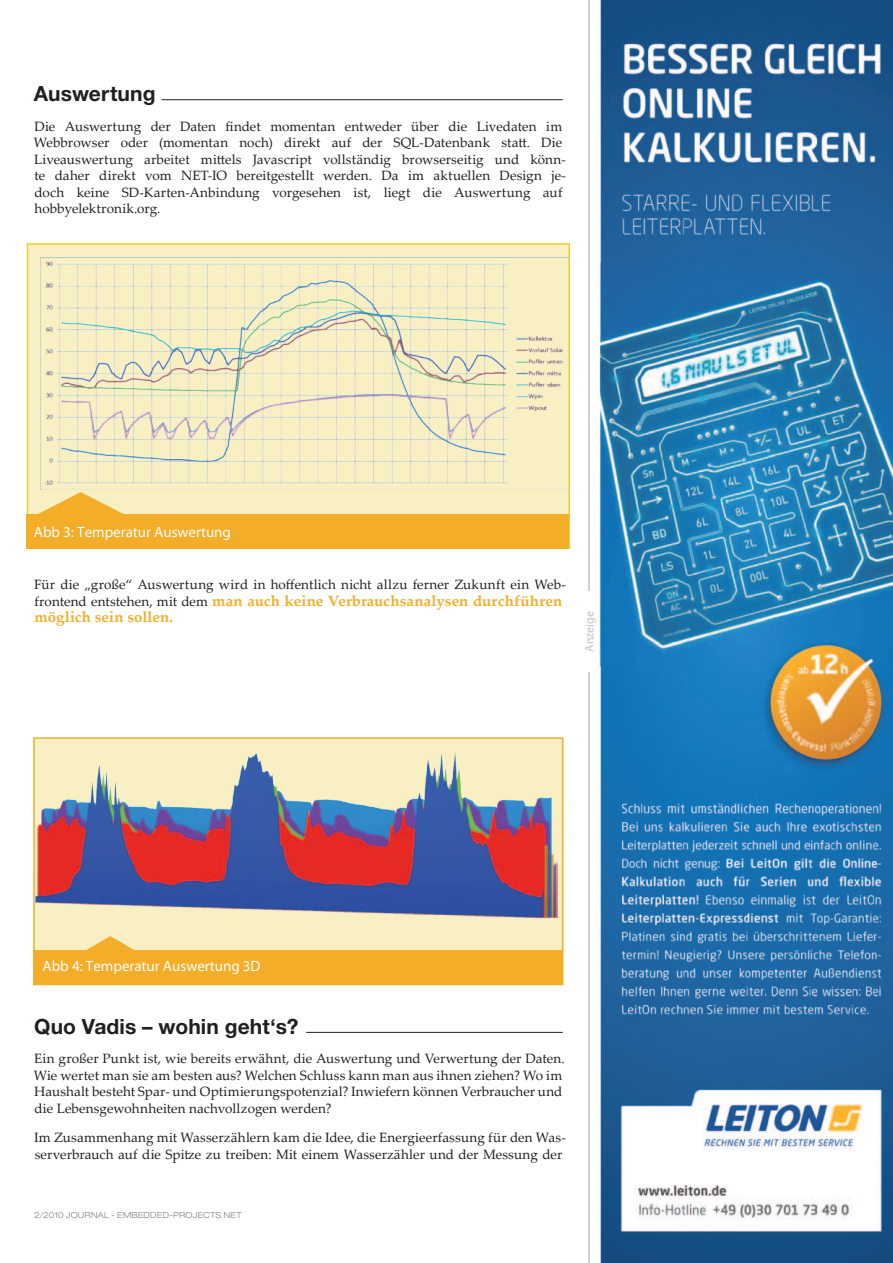
<style>
.page{position:relative;width:893px;height:1263px;background:#fff}
.page>*{position:absolute;margin:0;border:0;box-sizing:border-box;transform-origin:0 0}
.t1{font:700 21px "Helvetica Neue";letter-spacing:.005em;color:#231f20}
.t2{font:700 15px/16.5px "Palatino Linotype";letter-spacing:.01em;color:#f3ad28}
.t3{font:15px "Myriad Pro";color:#fff}
.t4{font:13.5px/16.5px "Palatino Linotype";letter-spacing:.005em;color:#231f20}
.t5{font:12px "Myriad Pro";color:#c1c2c4}
.t6{font:300 expanded 8.25px "Helvetica Neue";letter-spacing:.025em;color:#808285}
.s1{font-weight:400;font-size:13.5px;color:#231f20}
</style>
<div class="page">
<div style="left:33px;top:737px;width:530px;height:248px;background:#f8efc2;border:2px solid #f3ad28"></div>
<hr style="left:162px;top:99px;width:401px;height:1px;background:#231f20">
<hr style="left:306px;top:1032px;width:257px;height:1px;background:#231f20">
<div style="left:27px;top:243px;width:543px;height:306px;background:#f8efc2;border:2px solid #edd02e"></div>
<img style="left:41px;top:258px;width:528px;height:232px">
<div style="left:27px;top:515px;width:542px;height:34px;background:#f3ad28"></div>
<svg style="left:34px;top:492px;width:93px;height:23px"></svg>
<div style="left:33px;top:950px;width:530px;height:34px;background:#f3ad28"></div>
<svg style="left:86px;top:936px;width:48px;height:14px"></svg>
<img style="left:34px;top:744px;width:529px;height:178px">
<img style="left:600px;top:0;width:293px;height:1263px">
<hr style="left:588px;top:672px;width:2px;height:591px;background:#c1c2c4">
<hr style="left:588px;top:0;width:2px;height:591px;background:#c1c2c4">
<h1 class="t1" style="left:34px;top:81px;width:123px">Auswertung</h1>
<p class="t4" style="left:34px;top:117px;width:534px">Die Auswertung der Daten findet momentan entweder über die Livedaten im Webbrowser oder (momentan noch) direkt auf der SQL-Datenbank statt. Die Liveauswertung arbeitet mittels Javascript vollständig browserseitig und könn&shy;te daher direkt vom NET-IO bereitgestellt werden. Da im aktuellen Design je&shy;doch keine SD-Karten-Anbindung vorgesehen ist, liegt die Auswertung auf hobbyelektronik.org.</p>
<p class="t3" style="left:34px;top:523px;width:199px">Abb 3: Temperatur Auswertung</p>
<p class="t4" style="left:34px;top:576px;width:533px">Für die „große“ Auswertung wird in hoffentlich nicht allzu ferner Zukunft ein Web-</p>
<p class="t2" style="left:34px;top:592px;width:530px"><span class="s1">frontend entstehen, mit dem</span> man auch keine Verbrauchsanalysen durchführen möglich sein sollen.</p>
<p class="t5" style="left:582px;top:652px;width:42px;rotate:-90deg">Anzeige</p>
<p class="t3" style="left:43px;top:957px;width:220px">Abb 4: Temperatur Auswertung 3D</p>
<h1 class="t1" style="left:34px;top:1014px;width:266px">Quo Vadis – wohin geht‘s?</h1>
<p class="t4" style="left:34px;top:1050px;width:533px">Ein großer Punkt ist, wie bereits erwähnt, die Auswertung und Verwertung der Daten.<br>Wie wertet man sie am besten aus? Welchen Schluss kann man aus ihnen ziehen? Wo im Haushalt besteht Spar- und Optimierungspotenzial? Inwiefern können Verbraucher und die Lebensgewohnheiten nachvollzogen werden?</p>
<p class="t4" style="left:34px;top:1129px;width:533px">Im Zusammenhang mit Wasserzählern kam die Idee, die Energieerfassung für den Was&shy;serverbrauch auf die Spitze zu treiben: Mit einem Wasserzähler und der Messung der</p>
<p class="t6" style="left:34px;top:1210px;width:209px">2/2010 JOURNAL - EMBEDDED-PROJECTS.NET</p>
</div>
